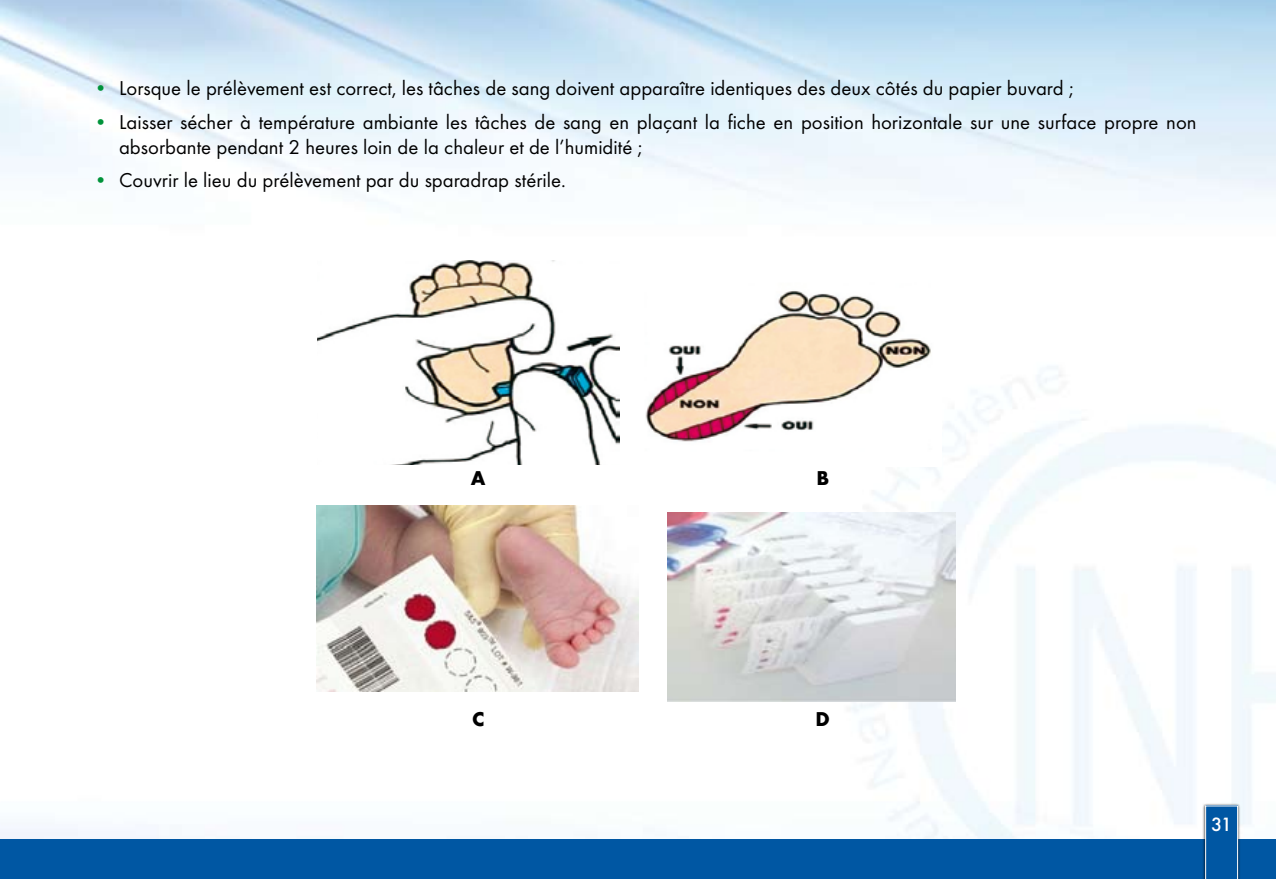
<style>
.page{position:relative;width:1276px;height:879px;background:#fff}
.page>*{position:absolute;margin:0;border:0;box-sizing:border-box;transform-origin:0 0}
.t1{font:20.8px/25px "Futura T";color:#000}
.t2{font:700 20.8px "Futura T";color:#000}
.t3{font:500 20px "Futura T";color:#fff}
.s1{color:#00933a}
</style>
<div class="page">
<img style="left:0;top:0;width:1276px;height:839px">
<div style="left:0;top:839px;width:1276px;height:40px;background:#0057a3"></div>
<div style="left:1202px;top:803px;width:47px;height:76px;background:#000;opacity:.75"></div>
<svg style="left:1205px;top:805px;width:33px;height:74px"></svg>
<img style="left:316px;top:505px;width:322px;height:186px">
<img style="left:668px;top:513px;width:288px;height:188px">
<img style="left:634px;top:262px;width:307px;height:205px">
<img style="left:317px;top:260px;width:303px;height:205px">
<p class="t1" style="left:94px;top:76px;width:981px"><span class="s1">•</span> Lorsque le prélèvement est correct, les tâches de sang doivent apparaître identiques des deux côtés du papier buvard ;</p>
<p class="t1" style="left:119px;top:109px;width:1079px;text-indent:-25px"><span class="s1">•</span> Laisser sécher à température ambiante les tâches de sang en plaçant la fiche en position horizontale sur une surface propre non absorbante pendant 2 heures loin de la chaleur et de l’humidité ;</p>
<p class="t1" style="left:94px;top:168px;width:473px"><span class="s1">•</span> Couvrir le lieu du prélèvement par du sparadrap stérile.</p>
<p class="t2" style="left:471px;top:465px;width:16px">A</p>
<p class="t2" style="left:472px;top:706px;width:14px">C</p>
<p class="t2" style="left:816px;top:465px;width:14px">B</p>
<p class="t2" style="left:815px;top:706px;width:16px">D</p>
<p class="t3" style="left:1211px;top:812px;width:23px">31</p>
</div>
